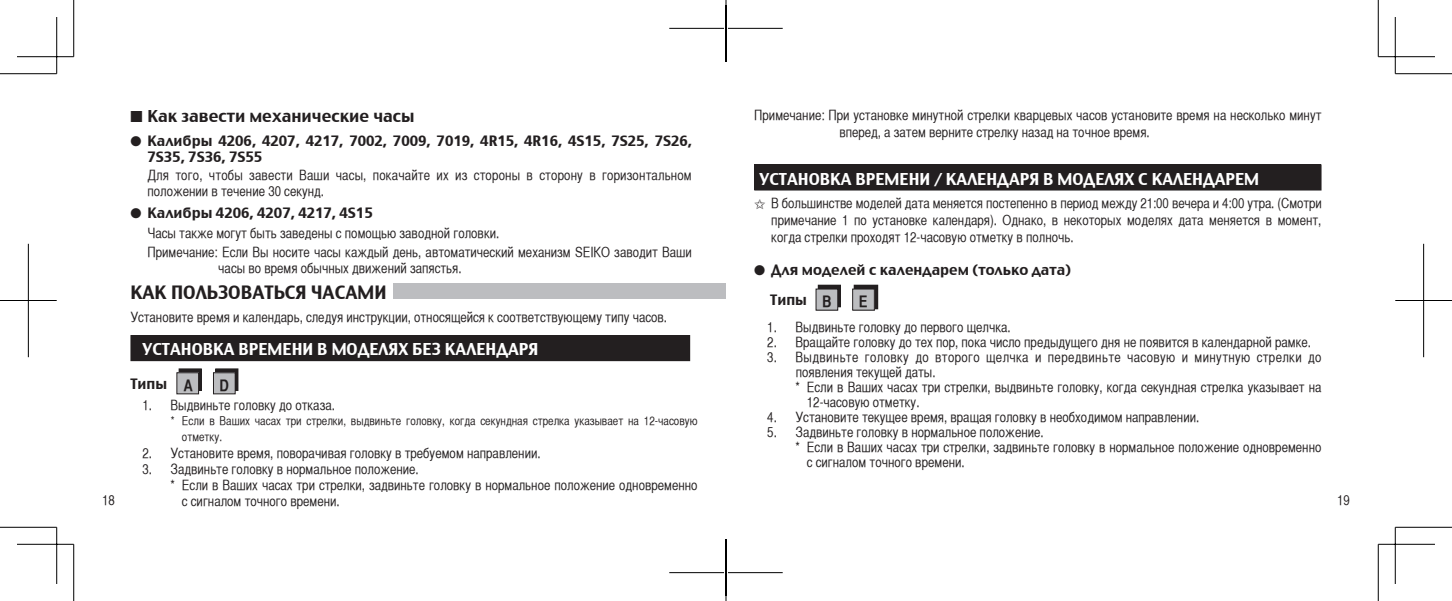
<style>
.page{position:relative;width:1452px;height:601px;background:#fff}
.page>*{position:absolute;margin:0;border:0;box-sizing:border-box;transform-origin:0 0}
.t1{font:18px "Charcoal CY";color:#231f20}
.t2{font:16px "Charcoal CY";color:#fff}
.t3{font:16px "Charcoal CY";color:#231f20}
.t4{font:16px "Helvetica CY Bold";color:#231f20}
.t5{font:14px/16.8px "Helvetica CY Plain";color:#231f20}
.t6{font:14px/16px "Charcoal CY";color:#231f20}
.t7{font:14px "Helvetica CY Plain";letter-spacing:.025em;color:#231f20}
.t8{font:12px/16px "Helvetica CY Plain";color:#231f20}
</style>
<div class="page">
<svg style="left:856px;top:287px;width:20px;height:20px"></svg>
<div style="left:854px;top:285px;width:24px;height:24px;border:1px solid #231f20"></div>
<div style="left:818px;top:285px;width:22px;height:22px;background:#231f20"></div>
<div style="left:852px;top:289px;width:22px;height:21px;background:#bcbdc0"></div>
<div style="left:852px;top:289px;width:22px;height:22px;border:1px solid #231f20"></div>
<div style="left:816px;top:289px;width:21px;height:21px;background:#bcbdc0"></div>
<div style="left:815px;top:289px;width:23px;height:22px;border:1px solid #231f20"></div>
<div style="left:754px;top:165px;width:566px;height:25px;background:#231f20"></div>
<div style="left:754px;top:164px;width:567px;height:27px;border:1px solid #231f20"></div>
<div style="left:131px;top:336px;width:558px;height:25px;background:#231f20"></div>
<div style="left:130px;top:335px;width:560px;height:26px;border:1px solid #231f20"></div>
<div style="left:216px;top:369px;width:22px;height:21px;background:#231f20"></div>
<div style="left:179px;top:369px;width:22px;height:21px;background:#231f20"></div>
<div style="left:179px;top:369px;width:23px;height:22px;border:1px solid #231f20"></div>
<div style="left:213px;top:373px;width:22px;height:21px;background:#bcbdc0"></div>
<div style="left:213px;top:372px;width:23px;height:22px;border:1px solid #231f20"></div>
<div style="left:177px;top:373px;width:21px;height:21px;background:#bcbdc0"></div>
<div style="left:176px;top:372px;width:23px;height:22px;border:1px solid #231f20"></div>
<div style="left:393px;top:283px;width:333px;height:16px;background:#bcbdc0"></div>
<hr style="left:0;top:73px;width:57px;height:1px;background:#000">
<hr style="left:1395px;top:73px;width:56px;height:1px;background:#000">
<hr style="left:0;top:527px;width:57px;height:1px;background:#000">
<hr style="left:1395px;top:527px;width:56px;height:1px;background:#000">
<hr style="left:73px;top:0;width:1px;height:57px;background:#000">
<hr style="left:73px;top:544px;width:1px;height:57px;background:#000">
<hr style="left:1377px;top:0;width:1px;height:57px;background:#000">
<hr style="left:1377px;top:544px;width:1px;height:57px;background:#000">
<hr style="left:17px;top:56px;width:57px;height:1px;background:#000">
<hr style="left:1378px;top:56px;width:56px;height:1px;background:#000">
<hr style="left:17px;top:544px;width:57px;height:1px;background:#000">
<hr style="left:1378px;top:544px;width:56px;height:1px;background:#000">
<hr style="left:56px;top:17px;width:1px;height:57px;background:#000">
<hr style="left:56px;top:527px;width:1px;height:57px;background:#000">
<hr style="left:1394px;top:17px;width:1px;height:57px;background:#000">
<hr style="left:1394px;top:527px;width:1px;height:57px;background:#000">
<hr style="left:669px;top:28px;width:113px;height:1px;background:#000">
<hr style="left:725px;top:0;width:1px;height:57px;background:#000">
<hr style="left:669px;top:572px;width:113px;height:1px;background:#000">
<hr style="left:725px;top:544px;width:1px;height:57px;background:#000">
<hr style="left:0;top:300px;width:57px;height:1px;background:#000">
<hr style="left:28px;top:244px;width:1px;height:113px;background:#000">
<hr style="left:1395px;top:300px;width:56px;height:1px;background:#000">
<hr style="left:1423px;top:244px;width:1px;height:113px;background:#000">
<hr style="left:724px;top:19px;width:3px;height:43px;background:#fff">
<hr style="left:724px;top:539px;width:3px;height:43px;background:#fff">
<hr style="left:725px;top:19px;width:1px;height:43px;background:#000">
<hr style="left:725px;top:539px;width:1px;height:43px;background:#000">
<p class="t3" style="left:130px;top:106px;width:286px">■ Как завести механические часы</p>
<p class="t6" style="left:147px;top:132px;width:546px;text-indent:-17px">● Калибры 4206, 4207, 4217, 7002, 7009, 7019, 4R15, 4R16, 4S15, 7S25, 7S26,<br>7S35, 7S36, 7S55</p>
<p class="t5" style="left:147px;top:167px;width:546px;line-height:16px">Для того, чтобы завести Ваши часы, покачайте их из стороны в сторону в горизонтальном положении в течение 30 секунд.</p>
<p class="t6" style="left:130px;top:205px;width:244px">● Калибры 4206, 4207, 4217, 4S15</p>
<p class="t5" style="left:147px;top:223px;width:546px;line-height:18.8px">Часы также могут быть заведены с помощью заводной головки.<br>Примечание: Если Вы носите часы каждый день, автоматический механизм SEIKO заводит Ваши</p>
<p class="t5" style="left:218px;top:260px;width:245px">часы во время обычных движений запястья.</p>
<p class="t1" style="left:130px;top:281px;width:257px">КАК ПОЛЬЗОВАТЬСЯ ЧАСАМИ</p>
<p class="t5" style="left:839px;top:107px;width:483px;text-indent:-85px">Примечание: При установке минутной стрелки кварцевых часов установите время на несколько минут вперед, а затем верните стрелку назад на точное время.</p>
<p class="t2" style="left:759px;top:169px;width:501px">УСТАНОВКА ВРЕМЕНИ / КАЛЕНДАРЯ В МОДЕЛЯХ С КАЛЕНДАРЕМ</p>
<p class="t5" style="left:771px;top:195px;width:552px;text-align:justify;text-indent:-17px">✩ В большинстве моделей дата меняется постепенно в период между 21:00 вечера и 4:00 утра. (Смотри примечание 1 по установке календаря). Однако, в некоторых моделях дата меняется в момент, когда стрелки проходят 12-часовую отметку в полночь.</p>
<p class="t6" style="left:754px;top:261px;width:318px">● Для моделей с календарем (только дата)</p>
<p class="t6" style="left:770px;top:291px;width:38px">Типы</p>
<p class="t4" style="left:822px;top:292px;width:11px">B</p>
<p class="t4" style="left:858px;top:291px;width:10px">E</p>
<p class="t5" style="left:130px;top:308px;width:538px">Установите время и календарь, следуя инструкции, относящейся к соответствующему типу часов.</p>
<p class="t5" style="left:767px;top:318px;width:245px">1. Выдвиньте головку до первого щелчка.</p>
<p class="t5" style="left:767px;top:333px;width:545px">2. Вращайте головку до тех пор, пока число предыдущего дня не появится в календарной рамке.</p>
<p class="t7" style="left:767px;top:349px;width:556px">3. Выдвиньте головку до второго щелчка и передвиньте часовую и минутную стрелки до</p>
<p class="t5" style="left:795px;top:363px;width:141px">появления текущей даты.</p>
<p class="t5" style="left:795px;top:378px;width:527px">* Если в Ваших часах три стрелки, выдвиньте головку, когда секундная стрелка указывает на</p>
<p class="t5" style="left:807px;top:393px;width:114px">12-часовую отметку.</p>
<p class="t5" style="left:767px;top:408px;width:433px">4. Установите текущее время, вращая головку в необходимом направлении.</p>
<p class="t5" style="left:767px;top:423px;width:278px">5. Задвиньте головку в нормальное положение.</p>
<p class="t5" style="left:795px;top:438px;width:527px">* Если в Ваших часах три стрелки, задвиньте головку в нормальное положение одновременно</p>
<p class="t5" style="left:807px;top:453px;width:159px">с сигналом точного времени.</p>
<p class="t2" style="left:142px;top:339px;width:397px">УСТАНОВКА ВРЕМЕНИ В МОДЕЛЯХ БЕЗ КАЛЕНДАРЯ</p>
<p class="t6" style="left:130px;top:376px;width:38px">Типы</p>
<p class="t4" style="left:220px;top:375px;width:11px">D</p>
<p class="t4" style="left:183px;top:376px;width:11px">A</p>
<p class="t5" style="left:142px;top:396px;width:194px">1. Выдвиньте головку до отказа.</p>
<p class="t8" style="left:182px;top:413px;width:517px;text-indent:-11px">* Если в Ваших часах три стрелки, выдвиньте головку, когда секундная стрелка указывает на 12-часовую отметку.</p>
<p class="t5" style="left:142px;top:444px;width:400px">2. Установите время, поворачивая головку в требуемом направлении.</p>
<p class="t5" style="left:142px;top:460px;width:278px">3. Задвиньте головку в нормальное положение.</p>
<p class="t5" style="left:171px;top:476px;width:528px">* Если в Ваших часах три стрелки, задвиньте головку в нормальное положение одновременно</p>
<p class="t5" style="left:182px;top:492px;width:159px">с сигналом точного времени.</p>
<p class="t5" style="left:102px;top:492px;width:14px">18</p>
<p class="t5" style="left:1337px;top:492px;width:14px">19</p>
</div>
